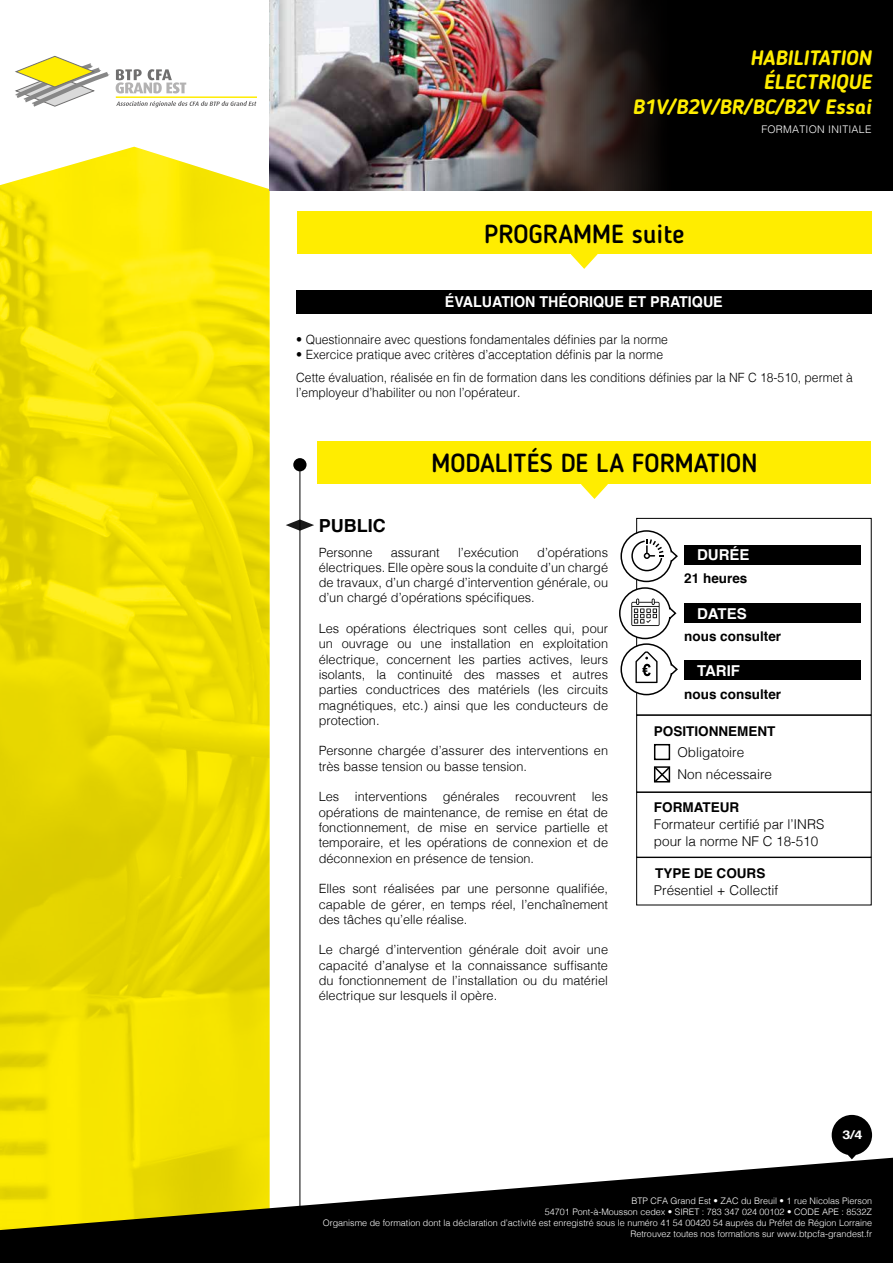
<style>
.page{position:relative;width:893px;height:1263px;background:#fff}
.page>*{position:absolute;margin:0;border:0;box-sizing:border-box;transform-origin:0 0}
.t1{font:500 25.95px "Blogger Sans";color:#000}
.t2{font:italic 700 20.7px/24.8px "Blogger Sans";color:#ffed00;text-align:right}
.t3{font:700 18px "Helvetica";color:#000}
.t4{font:700 15px "Helvetica";color:#fff;scale:.95 1}
.t5{font:700 15px "Helvetica";color:#fff}
.t6{font:300 13.5px/16.2px "Helvetica";color:#000}
.t7{font:700 13.5px "Helvetica";color:#000}
.t8{font:300 12.75px/15.3px "Helvetica";color:#000;text-align:justify}
.t9{font:300 12.75px/22.8px "Helvetica";color:#000;scale:.95 1}
.t10{font:700 12px "Helvetica";color:#fff;scale:1.2 1}
.t11{font:300 10.5px "Helvetica";letter-spacing:.025em;color:#fff}
.t12{font:300 9px/10.8px "Helvetica";color:#fff;text-align:right}
</style>
<div class="page">
<img style="left:0;top:147px;width:270px;height:1011px">
<div style="left:270px;top:0;width:623px;height:190px;background:#000"></div>
<svg style="left:15px;top:56px;width:94px;height:51px"></svg>
<svg style="left:116px;top:101px;width:140px;height:6px"></svg>
<hr style="left:116px;top:96px;width:141px;height:2px;background:#ffed00">
<svg style="left:116px;top:69px;width:70px;height:24px"></svg>
<img style="left:270px;top:0;width:386px;height:190px">
<svg style="left:832px;top:1115px;width:40px;height:43px"></svg>
<svg style="left:0;top:1158px;width:893px;height:105px;fill:#000"></svg>
<div style="left:317px;top:442px;width:554px;height:42px;background:#ffed00"></div>
<svg style="left:581px;top:484px;width:27px;height:15px"></svg>
<svg style="left:286px;top:519px;width:28px;height:12px"></svg>
<hr style="left:300px;top:465px;width:1px;height:752px;background:#000">
<div style="left:293px;top:458px;width:14px;height:13px;background:#000;border-radius:50%"></div>
<div style="left:684px;top:603px;width:177px;height:20px;background:#000"></div>
<div style="left:684px;top:545px;width:177px;height:19px;background:#000"></div>
<div style="left:684px;top:660px;width:177px;height:20px;background:#000"></div>
<div style="left:636px;top:715px;width:235px;height:77px;border:1px solid #000"></div>
<div style="left:636px;top:518px;width:235px;height:197px;border:1px solid #000"></div>
<svg style="left:619px;top:529px;width:59px;height:167px"></svg>
<div style="left:636px;top:792px;width:235px;height:65px;border:1px solid #000"></div>
<div style="left:654px;top:744px;width:16px;height:16px;border:2px solid #000"></div>
<div style="left:636px;top:857px;width:235px;height:48px;border:1px solid #000"></div>
<svg style="left:654px;top:766px;width:17px;height:17px"></svg>
<div style="left:296px;top:290px;width:575px;height:23px;background:#000"></div>
<div style="left:297px;top:212px;width:574px;height:42px;background:#ffed00"></div>
<svg style="left:571px;top:254px;width:27px;height:15px"></svg>
<h2 class="t2" style="left:632px;top:45px;width:241px">HABILITATION<br>ÉLECTRIQUE<br>B1V/B2V/BR/BC/B2V Essai</h2>
<p class="t11" style="left:761px;top:120px;width:112px">FORMATION INITIALE</p>
<h1 class="t1" style="left:484px;top:218px;width:202px">PROGRAMME suite</h1>
<p class="t4" style="left:445px;top:290px;width:294px">ÉVALUATION THÉORIQUE ET PRATIQUE</p>
<p class="t9" style="left:296px;top:327px;width:393px">• Questionnaire avec questions fondamentales définies par la norme</p>
<p class="t9" style="left:296px;top:342px;width:588px">• Exercice pratique avec critères d’acceptation définis par la norme<br>Cette évaluation, réalisée en fin de formation dans les conditions définies par la NF C 18-510, permet à</p>
<p class="t9" style="left:296px;top:380px;width:237px">l’employeur d’habiliter ou non l’opérateur.</p>
<h1 class="t1" style="left:431px;top:447px;width:328px">MODALITÉS DE LA FORMATION</h1>
<h3 class="t3" style="left:319px;top:511px;width:68px">PUBLIC</h3>
<p class="t8" style="left:319px;top:543px;width:55px">Personne</p>
<p class="t8" style="left:391px;top:543px;width:50px">assurant</p>
<p class="t8" style="left:458px;top:543px;width:62px">l’exécution</p>
<p class="t8" style="left:319px;top:543px;width:291px;text-indent:219px">d’opérations électriques. Elle opère sous la conduite d’un chargé de travaux, d’un chargé d’intervention générale, ou d’un chargé d’opérations spécifiques.</p>
<p class="t8" style="left:319px;top:620px;width:291px">Les opérations électriques sont celles qui, pour un ouvrage ou une installation en exploitation électrique, concernent les parties actives, leurs isolants, la continuité des masses et autres parties conductrices des matériels (les circuits magnétiques, etc.) ainsi que les conducteurs de protection.</p>
<p class="t8" style="left:319px;top:742px;width:291px">Personne chargée d’assurer des interventions en très basse tension ou basse tension.</p>
<p class="t8" style="left:319px;top:788px;width:291px">Les interventions générales recouvrent les opérations de maintenance, de remise en état de fonctionnement, de mise en service partielle et temporaire, et les opérations de connexion et de déconnexion en présence de tension.</p>
<p class="t8" style="left:319px;top:880px;width:291px">Elles sont réalisées par une personne qualifiée, capable de gérer, en temps réel, l’enchaînement des tâches qu’elle réalise.</p>
<p class="t8" style="left:319px;top:941px;width:291px">Le chargé d’intervention générale doit avoir une capacité d’analyse et la connaissance suffisante du fonctionnement de l’installation ou du matériel électrique sur lesquels il opère.</p>
<p class="t5" style="left:697px;top:543px;width:54px">DURÉE</p>
<p class="t7" style="left:684px;top:567px;width:65px">21 heures</p>
<p class="t5" style="left:697px;top:601px;width:51px">DATES</p>
<p class="t7" style="left:684px;top:626px;width:98px">nous consulter</p>
<p class="t5" style="left:697px;top:658px;width:45px">TARIF</p>
<p class="t7" style="left:684px;top:683px;width:98px">nous consulter</p>
<p class="t7" style="left:654px;top:720px;width:123px">POSITIONNEMENT</p>
<p class="t6" style="left:677px;top:740px;width:96px;line-height:22.4px">Obligatoire<br>Non nécessaire</p>
<p class="t7" style="left:654px;top:797px;width:87px">FORMATEUR</p>
<p class="t6" style="left:654px;top:816px;width:172px">Formateur certifié par l’INRS pour la norme NF C 18-510</p>
<p class="t7" style="left:655px;top:863px;width:112px">TYPE DE COURS</p>
<p class="t6" style="left:654px;top:882px;width:126px">Présentiel + Collectif</p>
<p class="t10" style="left:842px;top:1125px;width:18px">3/4</p>
<p class="t12" style="left:323px;top:1195px;width:551px">BTP CFA Grand Est • ZAC du Breuil • 1 rue Nicolas Pierson<br>54701 Pont-à-Mousson cedex • SIRET : 783 347 024 00102 • CODE APE : 8532Z<br>Organisme de formation dont la déclaration d’activité est enregistré sous le numéro 41 54 00420 54 auprès du Préfet de Région Lorraine Retrouvez toutes nos formations sur www.btpcfa-grandest.fr</p>
</div>
